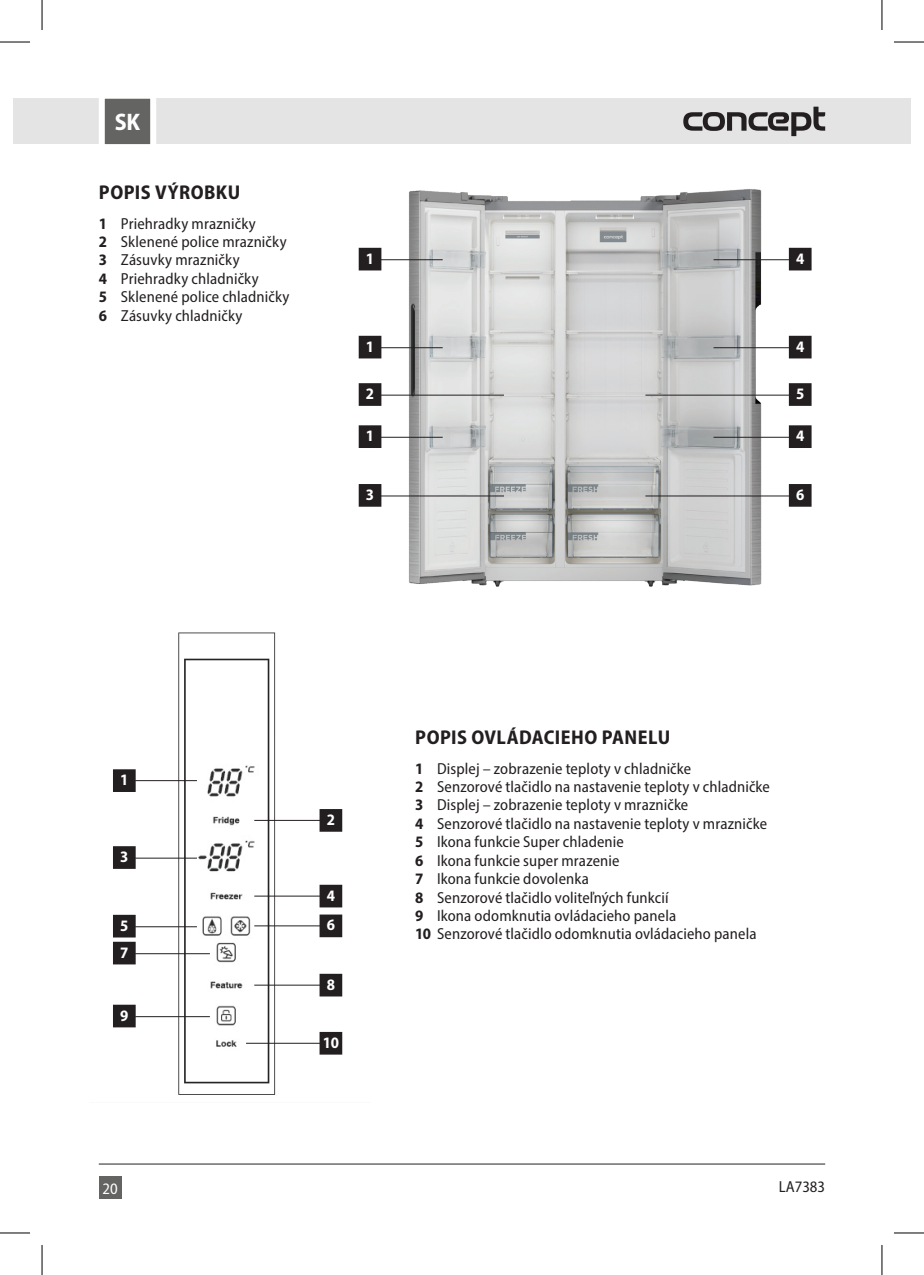
<style>
.page{position:relative;width:924px;height:1275px;background:#fff}
.page>*{position:absolute;margin:0;border:0;box-sizing:border-box;transform-origin:0 0}
.t1{font:700 semi-condensed 24px "Myriad Pro";color:#fff}
.t2{font:700 semi-condensed 20px "Myriad Pro";letter-spacing:.025em;color:#231f20}
.t3{font:semi-condensed 16px/18.4px "Myriad Pro";letter-spacing:.01em;color:#231f20}
.t4{font:700 semi-condensed 16px/29.8px "Myriad Pro";color:#fff}
.t5{font:semi-condensed 16px "Myriad Pro";color:#fff}
.s1{font-weight:700}
</style>
<div class="page">
<div style="left:881px;top:99px;width:28px;height:45px;background:#e4e4e4"></div>
<div style="left:14px;top:99px;width:867px;height:45px;background:#e4e4e4"></div>
<div style="left:99px;top:1176px;width:22px;height:23px;background:#646463"></div>
<svg style="left:683px;top:107px;width:141px;height:29px"></svg>
<svg style="left:96px;top:98px;width:63px;height:47px;background:#909090"></svg>
<hr style="left:99px;top:1163px;width:725px;height:1px;background:#231f20">
<img style="left:113px;top:632px;width:230px;height:463px">
<div style="left:114px;top:770px;width:21px;height:21px;background:#231f20"></div>
<div style="left:113px;top:769px;width:23px;height:23px;border:2px solid #231f20"></div>
<div style="left:320px;top:810px;width:21px;height:20px;background:#231f20"></div>
<div style="left:319px;top:809px;width:23px;height:22px;border:2px solid #231f20"></div>
<div style="left:320px;top:885px;width:21px;height:21px;background:#231f20"></div>
<div style="left:319px;top:884px;width:23px;height:23px;border:2px solid #231f20"></div>
<div style="left:320px;top:915px;width:21px;height:21px;background:#231f20"></div>
<div style="left:319px;top:914px;width:23px;height:23px;border:2px solid #231f20"></div>
<div style="left:320px;top:974px;width:21px;height:21px;background:#231f20"></div>
<div style="left:319px;top:973px;width:23px;height:23px;border:2px solid #231f20"></div>
<div style="left:320px;top:1033px;width:21px;height:20px;background:#231f20"></div>
<div style="left:319px;top:1032px;width:23px;height:22px;border:2px solid #231f20"></div>
<div style="left:114px;top:847px;width:21px;height:21px;background:#231f20"></div>
<div style="left:113px;top:846px;width:23px;height:23px;border:2px solid #231f20"></div>
<div style="left:114px;top:916px;width:21px;height:20px;background:#231f20"></div>
<div style="left:113px;top:915px;width:23px;height:22px;border:2px solid #231f20"></div>
<div style="left:114px;top:942px;width:21px;height:21px;background:#231f20"></div>
<div style="left:113px;top:941px;width:23px;height:23px;border:2px solid #231f20"></div>
<div style="left:114px;top:1005px;width:21px;height:21px;background:#231f20"></div>
<div style="left:113px;top:1004px;width:23px;height:23px;border:2px solid #231f20"></div>
<hr style="left:254px;top:820px;width:67px;height:1px;background:#231f20">
<hr style="left:254px;top:895px;width:67px;height:1px;background:#231f20">
<hr style="left:254px;top:925px;width:67px;height:1px;background:#231f20">
<hr style="left:254px;top:984px;width:67px;height:1px;background:#231f20">
<hr style="left:246px;top:1042px;width:75px;height:1px;background:#231f20">
<hr style="left:135px;top:857px;width:62px;height:1px;background:#231f20">
<hr style="left:135px;top:780px;width:62px;height:1px;background:#231f20">
<hr style="left:135px;top:926px;width:62px;height:1px;background:#231f20">
<hr style="left:135px;top:953px;width:75px;height:1px;background:#231f20">
<hr style="left:135px;top:1016px;width:75px;height:1px;background:#231f20">
<img style="left:387px;top:189px;width:391px;height:398px">
<div style="left:359px;top:384px;width:21px;height:21px;background:#231f20"></div>
<div style="left:358px;top:383px;width:23px;height:23px;border:2px solid #231f20"></div>
<div style="left:359px;top:337px;width:21px;height:20px;background:#231f20"></div>
<div style="left:358px;top:336px;width:23px;height:22px;border:2px solid #231f20"></div>
<div style="left:359px;top:249px;width:21px;height:20px;background:#231f20"></div>
<div style="left:358px;top:248px;width:23px;height:22px;border:2px solid #231f20"></div>
<div style="left:359px;top:426px;width:21px;height:21px;background:#231f20"></div>
<div style="left:358px;top:425px;width:23px;height:23px;border:2px solid #231f20"></div>
<div style="left:359px;top:485px;width:21px;height:21px;background:#231f20"></div>
<div style="left:358px;top:484px;width:23px;height:23px;border:2px solid #231f20"></div>
<div style="left:789px;top:249px;width:21px;height:20px;background:#231f20"></div>
<div style="left:788px;top:248px;width:23px;height:22px;border:2px solid #231f20"></div>
<div style="left:789px;top:337px;width:21px;height:20px;background:#231f20"></div>
<div style="left:788px;top:336px;width:23px;height:22px;border:2px solid #231f20"></div>
<div style="left:789px;top:426px;width:21px;height:21px;background:#231f20"></div>
<div style="left:788px;top:425px;width:23px;height:23px;border:2px solid #231f20"></div>
<div style="left:789px;top:384px;width:21px;height:21px;background:#231f20"></div>
<div style="left:788px;top:383px;width:23px;height:23px;border:2px solid #231f20"></div>
<div style="left:789px;top:485px;width:21px;height:21px;background:#231f20"></div>
<div style="left:788px;top:484px;width:23px;height:23px;border:2px solid #231f20"></div>
<hr style="left:381px;top:395px;width:122px;height:1px;background:#231f20">
<hr style="left:381px;top:347px;width:61px;height:1px;background:#231f20">
<hr style="left:381px;top:259px;width:61px;height:1px;background:#231f20">
<hr style="left:381px;top:437px;width:61px;height:1px;background:#231f20">
<hr style="left:381px;top:495px;width:122px;height:1px;background:#231f20">
<hr style="left:713px;top:259px;width:76px;height:1px;background:#231f20">
<hr style="left:713px;top:347px;width:76px;height:1px;background:#231f20">
<hr style="left:713px;top:437px;width:76px;height:1px;background:#231f20">
<hr style="left:645px;top:395px;width:144px;height:1px;background:#231f20">
<hr style="left:645px;top:495px;width:144px;height:1px;background:#231f20">
<hr style="left:0;top:42px;width:30px;height:1px;background:#000">
<hr style="left:893px;top:42px;width:30px;height:1px;background:#000">
<hr style="left:0;top:1232px;width:30px;height:1px;background:#000">
<hr style="left:893px;top:1232px;width:30px;height:1px;background:#000">
<hr style="left:42px;top:0;width:1px;height:30px;background:#000">
<hr style="left:42px;top:1245px;width:1px;height:30px;background:#000">
<hr style="left:881px;top:0;width:1px;height:30px;background:#000">
<hr style="left:881px;top:1245px;width:1px;height:30px;background:#000">
<h1 class="t1" style="left:115px;top:107px;width:27px">SK</h1>
<p class="t2" style="left:99px;top:179px;width:143px">POPIS VÝROBKU</p>
<p class="t3" style="left:99px;top:214px;width:192px"><span class="s1">1</span> Priehradky mrazničky<br><span class="s1">2</span> Sklenené police mrazničky<br><span class="s1">3</span> Zásuvky mrazničky<br><span class="s1">4</span> Priehradky chladničky<br><span class="s1">5</span> Sklenené police chladničky<br><span class="s1">6</span> Zásuvky chladničky</p>
<p class="t4" style="left:366px;top:243px;width:10px">1</p>
<p class="t4" style="left:366px;top:331px;width:10px">1</p>
<p class="t4" style="left:366px;top:378px;width:10px">2</p>
<p class="t4" style="left:366px;top:420px;width:10px">1</p>
<p class="t4" style="left:366px;top:479px;width:10px">3</p>
<p class="t4" style="left:795px;top:243px;width:10px">4</p>
<p class="t4" style="left:795px;top:331px;width:10px">4</p>
<p class="t4" style="left:795px;top:378px;width:10px">5</p>
<p class="t4" style="left:795px;top:420px;width:10px">4</p>
<p class="t4" style="left:795px;top:479px;width:10px">6</p>
<p class="t4" style="left:120px;top:764px;width:10px">1</p>
<p class="t4" style="left:120px;top:841px;width:10px">3</p>
<p class="t4" style="left:120px;top:911px;width:10px;line-height:27px">5<br>7</p>
<p class="t4" style="left:120px;top:1000px;width:10px">9</p>
<p class="t4" style="left:326px;top:804px;width:10px">2</p>
<p class="t4" style="left:326px;top:880px;width:10px">4<br>6</p>
<p class="t4" style="left:326px;top:969px;width:10px">8</p>
<p class="t4" style="left:323px;top:1027px;width:18px">10</p>
<p class="t2" style="left:415px;top:724px;width:256px">POPIS OVLÁDACIEHO PANELU</p>
<p class="t3" style="left:415px;top:759px;width:356px"><span class="s1">1</span> Displej – zobrazenie teploty v chladničke<br><span class="s1">2</span> Senzorové tlačidlo na nastavenie teploty v chladničke <span class="s1">3</span> Displej – zobrazenie teploty v mrazničke<br><span class="s1">4</span> Senzorové tlačidlo na nastavenie teploty v mrazničke <span class="s1">5</span> Ikona funkcie Super chladenie<br><span class="s1">6</span> Ikona funkcie super mrazenie<br><span class="s1">7</span> Ikona funkcie dovolenka<br><span class="s1">8</span> Senzorové tlačidlo voliteľných funkcií<br><span class="s1">9</span> Ikona odomknutia ovládacieho panela<br><span class="s1">10</span> Senzorové tlačidlo odomknutia ovládacieho panela</p>
<p class="t5" style="left:102px;top:1178px;width:17px">20</p>
<p class="t3" style="left:778px;top:1177px;width:48px">LA7383</p>
</div>
